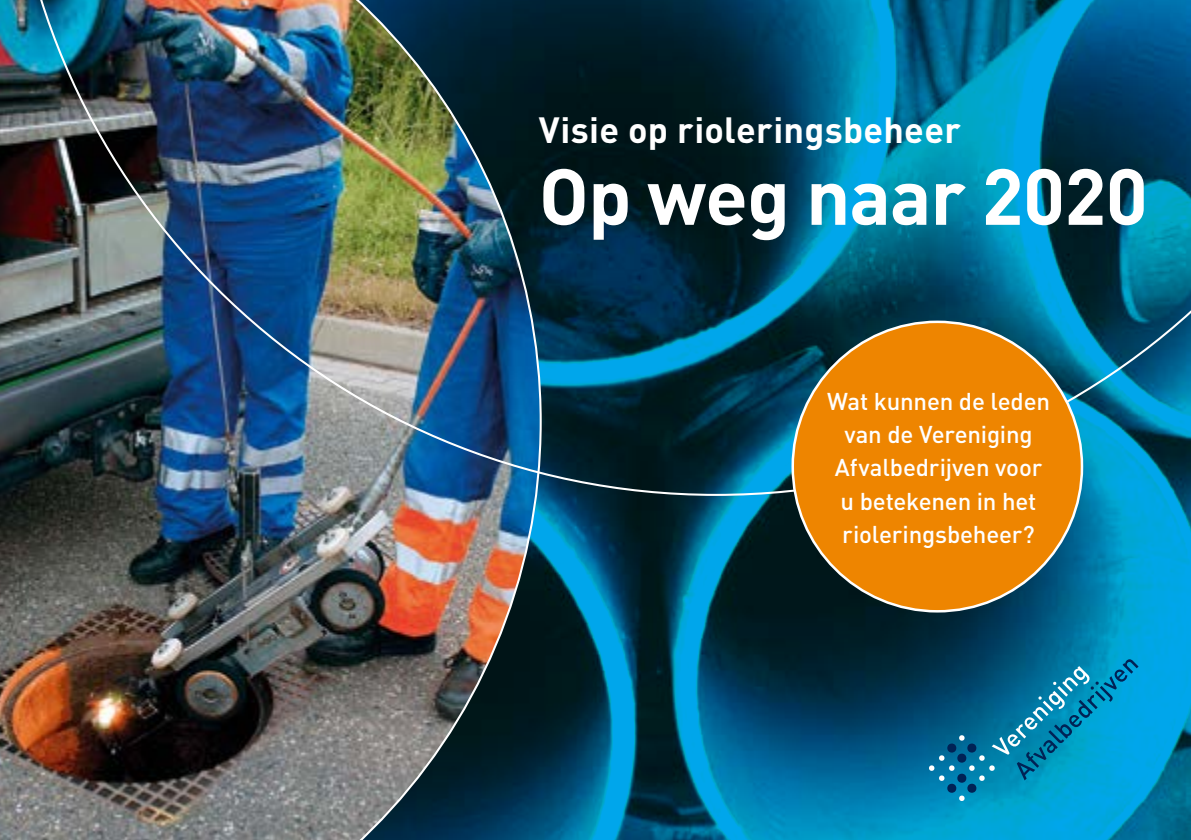
<style>
.page{position:relative;width:1191px;height:840px;background:#fff}
.page>*{position:absolute;margin:0;border:0;box-sizing:border-box;transform-origin:0 0}
.t1{font:700 78px "DIN";letter-spacing:-.015em;color:#fff}
.t2{font:700 36px "DIN";letter-spacing:.005em;color:#fff}
.t3{font:500 24px/33px "DIN";letter-spacing:-.01em;color:#fff;text-align:center}
</style>
<div class="page">
<svg style="left:542px;top:495px;width:649px;height:344px"></svg>
<img style="left:0;top:0;width:542px;height:839px">
<img style="left:8px;top:0;width:1183px;height:495px">
<div style="left:792px;top:321px;width:290px;height:290px;background:#ee8500;border-radius:50%"></div>
<svg style="left:928px;top:659px;width:210px;height:141px"></svg>
<h2 class="t2" style="left:539px;top:107px;width:423px">Visie op rioleringsbeheer</h2>
<h1 class="t1" style="left:539px;top:145px;width:610px">Op weg naar 2020</h1>
<p class="t3" style="left:827px;top:384px;width:224px">Wat kunnen de leden van de Vereniging<br>Afvalbedrijven voor u betekenen in het rioleringsbeheer?</p>
</div>
